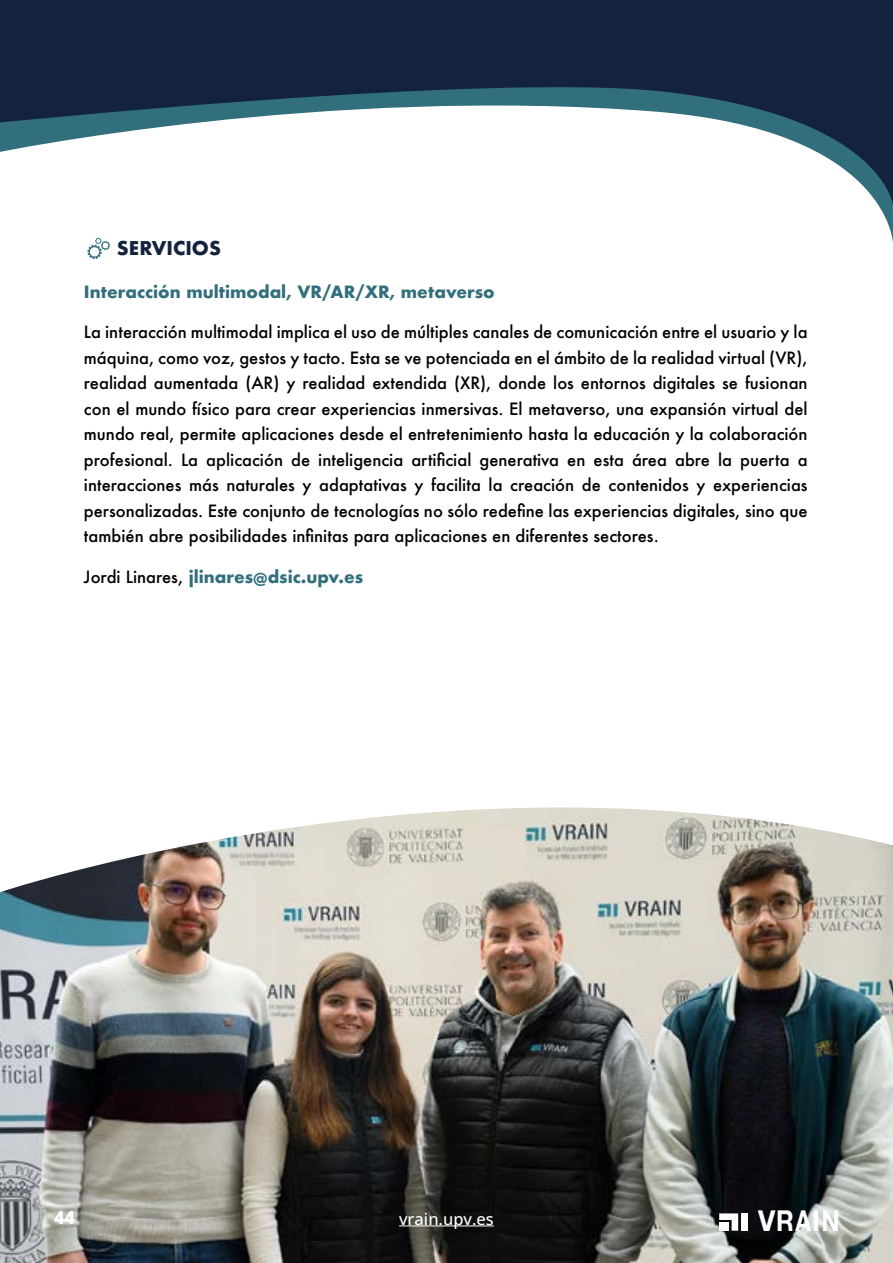
<style>
.page{position:relative;width:893px;height:1263px;background:#fff}
.page>*{position:absolute;margin:0;border:0;box-sizing:border-box;transform-origin:0 0}
.t1{font:700 30.15px "Helvetica Neue";letter-spacing:.045em;color:#fff;scale:.91 1}
.t2{font:700 18.45px "Futura";color:#13233d}
.t3{font:800 18px "Open Sans";color:#fff}
.t4{font:500 16.5px/25.5px "Futura";color:#000;text-align:justify}
.t5{font:700 16.5px "Futura";color:#326f7c}
.t6{font:500 16.5px "Open Sans";color:#fff}
.s1{font-weight:500;color:#000}
</style>
<div class="page">
<svg style="left:87px;top:243px;width:23px;height:16px"></svg>
<img style="left:0;top:807px;width:893px;height:456px">
<hr style="left:399px;top:1226px;width:95px;height:1px;background:#fff">
<svg style="left:0;top:0;width:893px;height:205px;fill:#13233d"></svg>
<div style="left:741px;top:1213px;width:7px;height:18px;background:#fff"></div>
<svg style="left:719px;top:1213px;width:19px;height:18px"></svg>
<p class="t2" style="left:117px;top:235px;width:106px">SERVICIOS</p>
<p class="t5" style="left:84px;top:280px;width:412px">Interacción multimodal, VR/AR/XR, metaverso</p>
<p class="t4" style="left:84px;top:319px;width:725px">La interacción multimodal implica el uso de múltiples canales de comunicación entre el usuario y la máquina, como voz, gestos y tacto. Esta se ve potenciada en el ámbito de la realidad virtual (VR), realidad aumentada (AR) y realidad extendida (XR), donde los entornos digitales se fusionan con el mundo físico para crear experiencias inmersivas. El metaverso, una expansión virtual del mundo real, permite aplicaciones desde el entretenimiento hasta la educación y la colaboración profesional. La aplicación de inteligencia artificial generativa en esta área abre la puerta a interacciones más naturales y adaptativas y facilita la creación de contenidos y experiencias personalizadas. Este conjunto de tecnologías no sólo redefine las experiencias digitales, sino que también abre posibilidades infinitas para aplicaciones en diferentes sectores.</p>
<p class="t5" style="left:84px;top:565px;width:281px"><span class="s1">Jordi Linares,</span> jlinares@dsic.upv.es</p>
<p class="t3" style="left:54px;top:1203px;width:23px">44</p>
<p class="t6" style="left:399px;top:1208px;width:96px">vrain.upv.es</p>
<h1 class="t1" style="left:758px;top:1198px;width:91px">VRAIN</h1>
</div>
